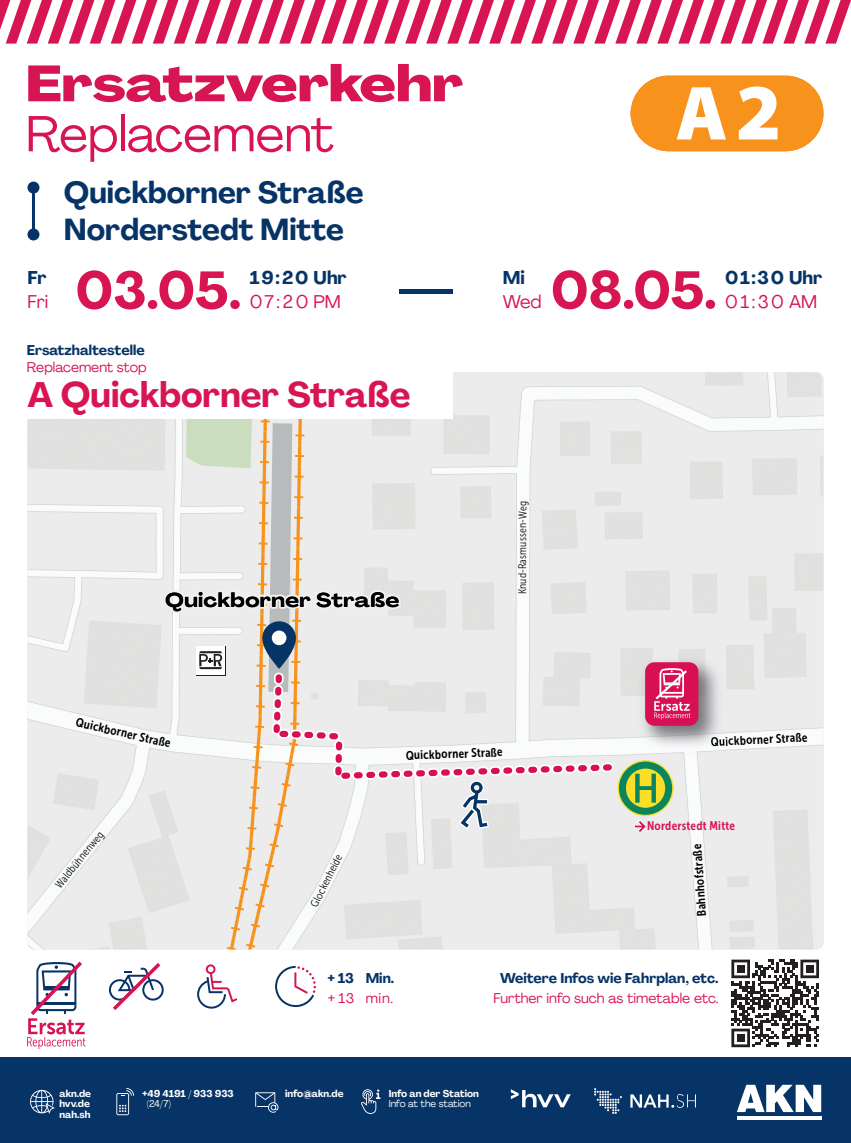
<style>
.page{position:relative;width:851px;height:1143px;background:#fff}
.page>*{position:absolute;margin:0;border:0;box-sizing:border-box;transform-origin:0 0}
.t1{font:700 52px "PP Agrandir";color:#d81553}
.t2{font:800 expanded 50px "PP Agrandir";color:#d81553}
.t3{font:50px "PP Agrandir";color:#d81553}
.t4{font:700 35px "PP Agrandir";color:#d81553}
.t5{font:700 30px/37.5px "PP Agrandir";color:#073467}
.t6{font:700 expanded 19.4px "PP Agrandir";letter-spacing:.02em;color:#000001}
.t7{font:700 18.25px "PP Agrandir";color:#073467}
.t8{font:18.25px "PP Agrandir";color:#d81553}
.t9{font:700 14px "PP Agrandir";color:#073467}
.t10{font:14px "PP Agrandir";color:#d81553}
.t11{font:12.45px "Museo Sans Cond 700";color:#000001}
.t12{font:12.45px "Museo Sans Cond 700";letter-spacing:.02em;color:#d81053}
.t13{font:11.05px "Museo Sans Cond 300";letter-spacing:.015em;color:#0b0d0f}
.t14{font:700 9.85px/10.2px "PP Agrandir";color:#fff}
.t15{font:9.85px "PP Agrandir";color:#fff}
</style>
<div class="page">
<div style="left:0;top:1057px;width:850px;height:85px;background:#073467"></div>
<img style="left:594px;top:1088px;width:101px;height:26px">
<svg style="left:510px;top:1089px;width:60px;height:18px"></svg>
<svg style="left:0;top:0;width:850px;height:44px"></svg>
<svg style="left:737px;top:1084px;width:84px;height:27px"></svg>
<svg style="left:737px;top:1116px;width:84px;height:3px"></svg>
<svg style="left:731px;top:959px;width:87px;height:88px"></svg>
<div style="left:736px;top:964px;width:8px;height:8px;background:#231f20"></div>
<div style="left:805px;top:964px;width:8px;height:8px;background:#231f20"></div>
<div style="left:736px;top:1033px;width:8px;height:8px;background:#231f20"></div>
<svg style="left:30px;top:1089px;width:25px;height:24px"></svg>
<svg style="left:116px;top:1088px;width:18px;height:27px"></svg>
<svg style="left:255px;top:1092px;width:23px;height:20px"></svg>
<svg style="left:361px;top:1089px;width:19px;height:24px"></svg>
<hr style="left:32px;top:187px;width:3px;height:47px;background:#073467">
<div style="left:27px;top:181px;width:12px;height:12px;background:#073467;border-radius:50%"></div>
<div style="left:27px;top:228px;width:12px;height:12px;background:#073467;border-radius:50%"></div>
<hr style="left:398px;top:290px;width:54px;height:4px;background:#073467">
<img style="left:27px;top:372px;width:796px;height:577px">
<img style="left:690px;top:652px;width:36px;height:101px">
<img style="left:710px;top:736px;width:16px;height:10px">
<div style="left:645px;top:662px;width:53px;height:63px;background:#d81053;border-radius:9px"></div>
<svg style="left:164px;top:372px;width:526px;height:577px;background:#e6e3e1"></svg>
<div style="left:27px;top:371px;width:425px;height:47px;background:#fff"></div>
<svg style="left:630px;top:76px;width:193px;height:75px"></svg>
<svg style="left:109px;top:963px;width:55px;height:47px"></svg>
<svg style="left:197px;top:964px;width:40px;height:44px"></svg>
<svg style="left:275px;top:965px;width:41px;height:41px"></svg>
<svg style="left:27px;top:961px;width:58px;height:87px"></svg>
<h2 class="t2" style="left:26px;top:52px;width:439px">Ersatzverkehr</h2>
<h2 class="t3" style="left:26px;top:103px;width:309px">Replacement</h2>
<h3 class="t7" style="left:27px;top:266px;width:21px">Fr</h3>
<h3 class="t8" style="left:27px;top:291px;width:22px">Fri</h3>
<h3 class="t5" style="left:64px;top:174px;width:301px">Quickborner Straße<br>Norderstedt Mitte</h3>
<h1 class="t1" style="left:75px;top:258px;width:167px">03.05.</h1>
<h3 class="t7" style="left:503px;top:266px;width:24px">Mi</h3>
<h1 class="t1" style="left:550px;top:258px;width:167px">08.05.</h1>
<h3 class="t7" style="left:250px;top:266px;width:99px">19:20 Uhr</h3>
<h3 class="t7" style="left:725px;top:266px;width:99px">01:30 Uhr</h3>
<h3 class="t8" style="left:250px;top:291px;width:93px">07:20 PM</h3>
<h3 class="t8" style="left:725px;top:291px;width:93px">01:30 AM</h3>
<h3 class="t8" style="left:503px;top:291px;width:40px">Wed</h3>
<p class="t9" style="left:27px;top:341px;width:119px">Ersatzhaltestelle</p>
<p class="t10" style="left:27px;top:358px;width:121px">Replacement stop</p>
<h3 class="t4" style="left:27px;top:373px;width:385px">A Quickborner Straße</h3>
<h3 class="t6" style="left:165px;top:588px;width:236px">Quickborner Straße</h3>
<p class="t13" style="left:516px;top:594px;width:95px;rotate:-90deg">Knud-Rasmussen-Weg</p>
<p class="t11" style="left:78px;top:715px;width:98px;rotate:13deg">Quickborner Straße</p>
<p class="t13" style="left:53px;top:882px;width:71px;rotate:-51deg">Waldbühnenweg</p>
<p class="t13" style="left:308px;top:903px;width:59px;rotate:-63deg">Glockenheide</p>
<p class="t11" style="left:405px;top:748px;width:98px;rotate:-2deg">Quickborner Straße</p>
<p class="t11" style="left:710px;top:735px;width:98px;rotate:-3deg">Quickborner Straße</p>
<p class="t12" style="left:647px;top:819px;width:89px">Norderstedt Mitte</p>
<p class="t11" style="left:695px;top:916px;width:74px;rotate:-94deg">Bahnhofstraße</p>
<p class="t14" style="left:59px;top:1088px;width:33px">akn.de hvv.de nah.sh</p>
<p class="t14" style="left:142px;top:1088px;width:93px">+49 4191 / 933 933</p>
<p class="t15" style="left:147px;top:1097px;width:26px">(24/7)</p>
<p class="t9" style="left:327px;top:969px;width:68px">+ 13 Min.</p>
<p class="t10" style="left:327px;top:989px;width:67px">+ 13 min.</p>
<p class="t9" style="left:500px;top:969px;width:220px">Weitere Infos wie Fahrplan, etc.</p>
<p class="t10" style="left:493px;top:989px;width:227px">Further info such as timetable etc.</p>
<p class="t14" style="left:285px;top:1088px;width:60px">info@akn.de</p>
<p class="t14" style="left:388px;top:1088px;width:92px">Info an der Station</p>
<p class="t15" style="left:388px;top:1097px;width:84px">Info at the station</p>
</div>
